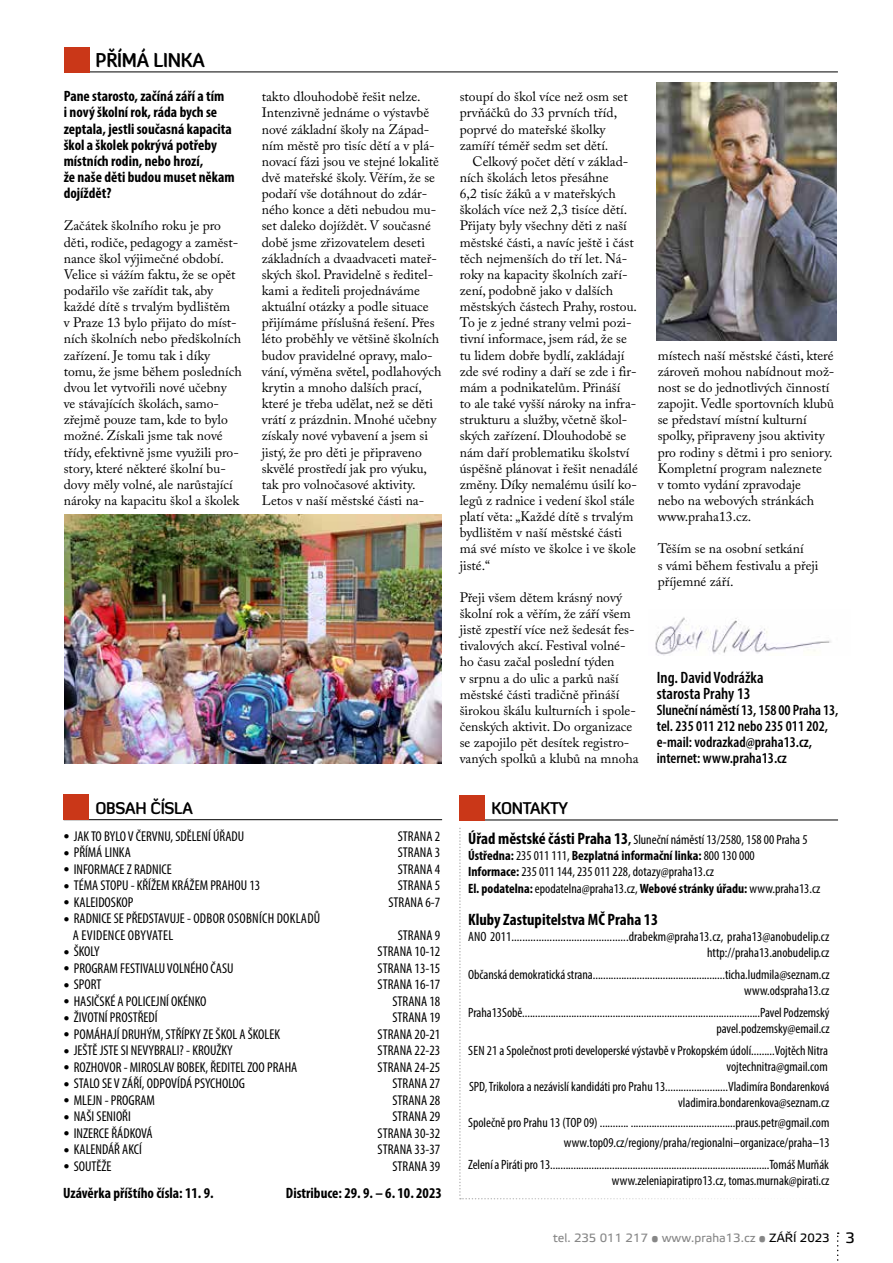
<style>
.page{position:relative;width:893px;height:1263px;background:#fff}
.page>*{position:absolute;margin:0;border:0;box-sizing:border-box;transform-origin:0 0}
.t1{font:700 19.5px "Diavlo";letter-spacing:-.015em;color:#000;scale:.93 1}
.t2{font:600 condensed 16.5px/16.2px "Myriad Pro";color:#000}
.t3{font:700 condensed 16.5px "Myriad Pro";color:#000}
.t4{font:700 16.5px "Diavlo";letter-spacing:-.02em;color:#000;scale:.93 1}
.t5{font:700 condensed 15px/16.2px "Myriad Pro";color:#000}
.t6{font:600 condensed 15px/16.2px "Myriad Pro";color:#000}
.t7{font:condensed 14.25px "Myriad Pro";color:#000}
.t8{font:condensed 14.25px/16.5px "Myriad Pro";letter-spacing:.02em;color:#000}
.t9{font:13.65px/16.2px "Adobe Caslon Pro";color:#000}
.t10{font:condensed 13.5px/15.8px "Myriad Pro";color:#000;text-align:right}
.t11{font:12px "Elektra Text Pro";color:#878787}
.s1{font-weight:700;font-size:16.5px}
.s2{font-weight:700}
.s3{color:#000}
.s4{font-size:15px;color:#000}
</style>
<div class="page">
<svg style="left:837px;top:1232px;width:2px;height:29px"></svg>
<hr style="left:64px;top:72px;width:774px;height:1px;background:#000">
<hr style="left:64px;top:819px;width:378px;height:1px;background:#000">
<hr style="left:460px;top:819px;width:378px;height:1px;background:#000">
<svg style="left:459px;top:827px;width:278px;height:372px"></svg>
<div style="left:64px;top:794px;width:25px;height:26px;background:#ca3718"></div>
<div style="left:460px;top:795px;width:25px;height:25px;background:#ca3718"></div>
<div style="left:64px;top:47px;width:25px;height:25px;background:#ca3718"></div>
<img style="left:657px;top:83px;width:180px;height:258px">
<img style="left:655px;top:617px;width:176px;height:39px">
<img style="left:64px;top:514px;width:377px;height:249px">
<h1 class="t1" style="left:96px;top:47px;width:119px">PŘÍMÁ LINKA</h1>
<p class="t5" style="left:64px;top:88px;width:172px">Pane starosto, začíná září a tím<br>i nový školní rok, ráda bych se zeptala, jestli současná kapacita škol a školek pokrývá potřeby místních rodin, nebo hrozí,<br>že naše děti budou muset někam dojíždět?</p>
<p class="t9" style="left:64px;top:218px;width:180px">Začátek školního roku je pro děti, rodiče, pedagogy a zaměst&shy;nance škol výjimečné období.<br>Velice si vážím faktu, že se opět podařilo vše zařídit tak, aby každé dítě s trvalým bydlištěm<br>v Praze 13 bylo přijato do míst&shy;ních školních nebo předškolních zařízení. Je tomu tak i díky tomu, že jsme během posledních dvou let vytvořili nové učebny<br>ve stávajících školách, samo&shy;zřejmě pouze tam, kde to bylo možné. Získali jsme tak nové třídy, efektivně jsme využili pro&shy;story, které některé školní bu&shy;dovy měly volné, ale narůstající nároky na kapacitu škol a školek</p>
<p class="t9" style="left:262px;top:88px;width:181px">takto dlouhodobě řešit nelze.<br>Intenzivně jednáme o výstavbě nové základní školy na Západ&shy;ním městě pro tisíc dětí a v plá&shy;novací fázi jsou ve stejné lokalitě dvě mateřské školy. Věřím, že se podaří vše dotáhnout do zdár&shy;ného konce a děti nebudou mu&shy;set daleko dojíždět. V současné době jsme zřizovatelem deseti základních a dvaadvaceti mateř&shy;ských škol. Pravidelně s ředitel&shy;kami a řediteli projednáváme aktuální otázky a podle situace přijímáme příslušná řešení. Přes léto proběhly ve většině školních budov pravidelné opravy, malo&shy;vání, výměna světel, podlahových krytin a mnoho dalších prací, které je třeba udělat, než se děti vrátí z prázdnin. Mnohé učebny získaly nové vybavení a jsem si jistý, že pro děti je připraveno skvělé prostředí jak pro výuku, tak pro volnočasové aktivity.<br>Letos v naší městské části na-</p>
<p class="t9" style="left:460px;top:88px;width:169px">stoupí do škol více než osm set prvňáčků do 33 prvních tříd, poprvé do mateřské školky zamíří téměř sedm set dětí.</p>
<p class="t9" style="left:460px;top:153px;width:180px;text-indent:13px">Celkový počet dětí v základ&shy;ních školách letos přesáhne<br>6,2 tisíc žáků a v mateřských školách více než 2,3 tisíce dětí.<br>Přijaty byly všechny děti z naší městské části, a navíc ještě i část těch nejmenších do tří let. Ná&shy;roky na kapacity školních zaří&shy;zení, podobně jako v dalších městských částech Prahy, rostou.<br>To je z jedné strany velmi pozi&shy;tivní informace, jsem rád, že se tu lidem dobře bydlí, zakládají zde své rodiny a daří se zde i fir&shy;mám a podnikatelům. Přináší<br>to ale také vyšší nároky na infra&shy;strukturu a služby, včetně škol&shy;ských zařízení. Dlouhodobě se nám daří problematiku školství úspěšně plánovat i řešit nenadálé změny. Díky nemalému úsilí ko&shy;legů z radnice i vedení škol stále platí věta: „Každé dítě s trvalým bydlištěm v naší městské části má své místo ve školce i ve škole jisté.“</p>
<p class="t9" style="left:460px;top:589px;width:180px">Přeji všem dětem krásný nový školní rok a věřím, že září všem jistě zpestří více než šedesát fes&shy;tivalových akcí. Festival volné&shy;ho času začal poslední týden<br>v srpnu a do ulic a parků naší městské části tradičně přináší širokou škálu kulturních i spole&shy;čenských aktivit. Do organizace se zapojilo pět desítek registro&shy;vaných spolků a klubů na mnoha</p>
<p class="t9" style="left:658px;top:347px;width:178px">místech naší městské části, které zároveň mohou nabídnout mož&shy;nost se do jednotlivých činností zapojit. Vedle sportovních klubů se představí místní kulturní spolky, připraveny jsou aktivity pro rodiny s dětmi i pro seniory.<br>Kompletní program naleznete<br>v tomto vydání zpravodaje<br>nebo na webových stránkách www.praha13.cz.</p>
<p class="t9" style="left:658px;top:541px;width:162px">Těším se na osobní setkání<br>s vámi během festivalu a přeji příjemné září.</p>
<p class="t2" style="left:657px;top:669px;width:108px">Ing. David Vodrážka starosta Prahy 13</p>
<p class="t6" style="left:657px;top:702px;width:183px">Sluneční náměstí 13, 158 00 Praha 13, tel. 235 011 212 nebo 235 011 202, e-mail: vodrazkad@praha13.cz, internet: www.praha13.cz</p>
<p class="t4" style="left:96px;top:797px;width:106px">OBSAH ČÍSLA</p>
<p class="t4" style="left:491px;top:797px;width:84px">KONTAKTY</p>
<p class="t7" style="left:64px;top:827px;width:182px">● JAK TO BYLO V ČERVNU, SDĚLENÍ ÚŘADU</p>
<p class="t7" style="left:398px;top:827px;width:44px">STRANA 2</p>
<p class="t7" style="left:64px;top:844px;width:69px">● PŘÍMÁ LINKA</p>
<p class="t7" style="left:398px;top:844px;width:44px">STRANA 3</p>
<p class="t7" style="left:64px;top:860px;width:110px">● INFORMACE Z RADNICE</p>
<p class="t7" style="left:398px;top:860px;width:44px">STRANA 4</p>
<p class="t7" style="left:64px;top:877px;width:198px">● TÉMA STOPU - KŘÍŽEM KRÁŽEM PRAHOU 13</p>
<p class="t7" style="left:398px;top:877px;width:44px">STRANA 5</p>
<p class="t7" style="left:64px;top:893px;width:71px">● KALEIDOSKOP</p>
<p class="t7" style="left:388px;top:893px;width:53px">STRANA 6-7</p>
<p class="t8" style="left:73px;top:910px;width:249px;text-indent:-9px">● RADNICE SE PŘEDSTAVUJE - ODBOR OSOBNÍCH DOKLADŮ<br>A EVIDENCE OBYVATEL</p>
<p class="t10" style="left:468px;top:831px;width:354px;line-height:16.2px;text-align:left"><span class="s1">Úřad městské části Praha 13</span><span class="s2">,</span> Sluneční náměstí 13/2580, 158 00 Praha 5<br><span class="s2">Ústředna:</span> 235 011 111, <span class="s2">Bezplatná informační linka:</span> 800 130 000<br><span class="s2">Informace:</span> 235 011 144, 235 011 228, dotazy@praha13.cz<br><span class="s2">El. podatelna:</span> epodatelna@praha13.cz, <span class="s2">Webové stránky úřadu:</span> www.praha13.cz</p>
<p class="t3" style="left:468px;top:909px;width:191px">Kluby Zastupitelstva MČ Praha 13</p>
<p class="t10" style="left:468px;top:928px;width:363px">ANO 2011...........................................drabekm@praha13.cz, praha13@anobudelip.cz http://praha13.anobudelip.cz</p>
<p class="t10" style="left:468px;top:966px;width:363px">Občanská demokratická strana...................................................ticha.ludmila@seznam.cz www.odspraha13.cz</p>
<p class="t10" style="left:468px;top:1004px;width:363px">Praha13Sobě............................................................................................Pavel Podzemský pavel.podzemsky@email.cz</p>
<p class="t10" style="left:468px;top:1042px;width:361px">SEN 21 a Společnost proti developerské výstavbě v Prokopském údolí.........Vojtěch Nitra vojtechnitra@gmail.com</p>
<p class="t10" style="left:469px;top:1078px;width:362px">SPD, Trikolora a nezávislí kandidáti pro Prahu 13........................Vladimíra Bondarenková vladimira.bondarenkova@seznam.cz</p>
<p class="t10" style="left:468px;top:1112px;width:363px;line-height:20.1px">Společně pro Prahu 13 (TOP 09) ........... ........................................praus.petr@gmail.com www.top09.cz/regiony/praha/regionalni–organizace/praha–13</p>
<p class="t10" style="left:468px;top:1156px;width:363px">Zelení a Piráti pro 13.....................................................................................Tomáš Murňák www.zeleniapiratipro13.cz, tomas.murnak@pirati.cz</p>
<p class="t7" style="left:398px;top:926px;width:44px">STRANA 9</p>
<p class="t7" style="left:64px;top:943px;width:38px">● ŠKOLY</p>
<p class="t7" style="left:378px;top:943px;width:64px">STRANA 10-12</p>
<p class="t7" style="left:64px;top:959px;width:171px">● PROGRAM FESTIVALU VOLNÉHO ČASU</p>
<p class="t7" style="left:378px;top:959px;width:64px">STRANA 13-15</p>
<p class="t7" style="left:64px;top:976px;width:39px">● SPORT</p>
<p class="t7" style="left:378px;top:976px;width:64px">STRANA 16-17</p>
<p class="t7" style="left:64px;top:992px;width:144px">● HASIČSKÉ A POLICEJNÍ OKÉNKO</p>
<p class="t7" style="left:392px;top:992px;width:49px">STRANA 18</p>
<p class="t7" style="left:64px;top:1009px;width:95px">● ŽIVOTNÍ PROSTŘEDÍ</p>
<p class="t7" style="left:392px;top:1009px;width:49px">STRANA 19</p>
<p class="t7" style="left:64px;top:1025px;width:218px">● POMÁHAJÍ DRUHÝM, STŘÍPKY ZE ŠKOL A ŠKOLEK</p>
<p class="t7" style="left:378px;top:1025px;width:64px">STRANA 20-21</p>
<p class="t7" style="left:64px;top:1042px;width:170px">● JEŠTĚ JSTE SI NEVYBRALI? - KROUŽKY</p>
<p class="t7" style="left:378px;top:1042px;width:64px">STRANA 22-23</p>
<p class="t7" style="left:64px;top:1058px;width:235px">● ROZHOVOR - MIROSLAV BOBEK, ŘEDITEL ZOO PRAHA</p>
<p class="t7" style="left:378px;top:1058px;width:64px">STRANA 24-25</p>
<p class="t7" style="left:64px;top:1075px;width:183px">● STALO SE V ZÁŘÍ, ODPOVÍDÁ PSYCHOLOG</p>
<p class="t7" style="left:392px;top:1075px;width:49px">STRANA 27</p>
<p class="t7" style="left:64px;top:1091px;width:93px">● MLEJN - PROGRAM</p>
<p class="t7" style="left:392px;top:1091px;width:49px">STRANA 28</p>
<p class="t7" style="left:64px;top:1108px;width:69px">● NAŠI SENIOŘI</p>
<p class="t7" style="left:392px;top:1108px;width:49px">STRANA 29</p>
<p class="t7" style="left:64px;top:1124px;width:90px">● INZERCE ŘÁDKOVÁ</p>
<p class="t7" style="left:378px;top:1124px;width:64px">STRANA 30-32</p>
<p class="t7" style="left:64px;top:1141px;width:80px">● KALENDÁŘ AKCÍ</p>
<p class="t7" style="left:378px;top:1141px;width:64px">STRANA 33-37</p>
<p class="t7" style="left:64px;top:1157px;width:49px">● SOUTĚŽE</p>
<p class="t7" style="left:392px;top:1157px;width:49px">STRANA 39</p>
<p class="t5" style="left:63px;top:1185px;width:152px">Uzávěrka příštího čísla: 11. 9.</p>
<p class="t5" style="left:286px;top:1185px;width:157px">Distribuce: 29. 9. – 6. 10. 2023</p>
<p class="t11" style="left:553px;top:1231px;width:303px">tel. 235 011 217 • www.praha13.cz • <span class="s3">ZÁŘÍ 2023</span> <span class="s4">3</span></p>
</div>
